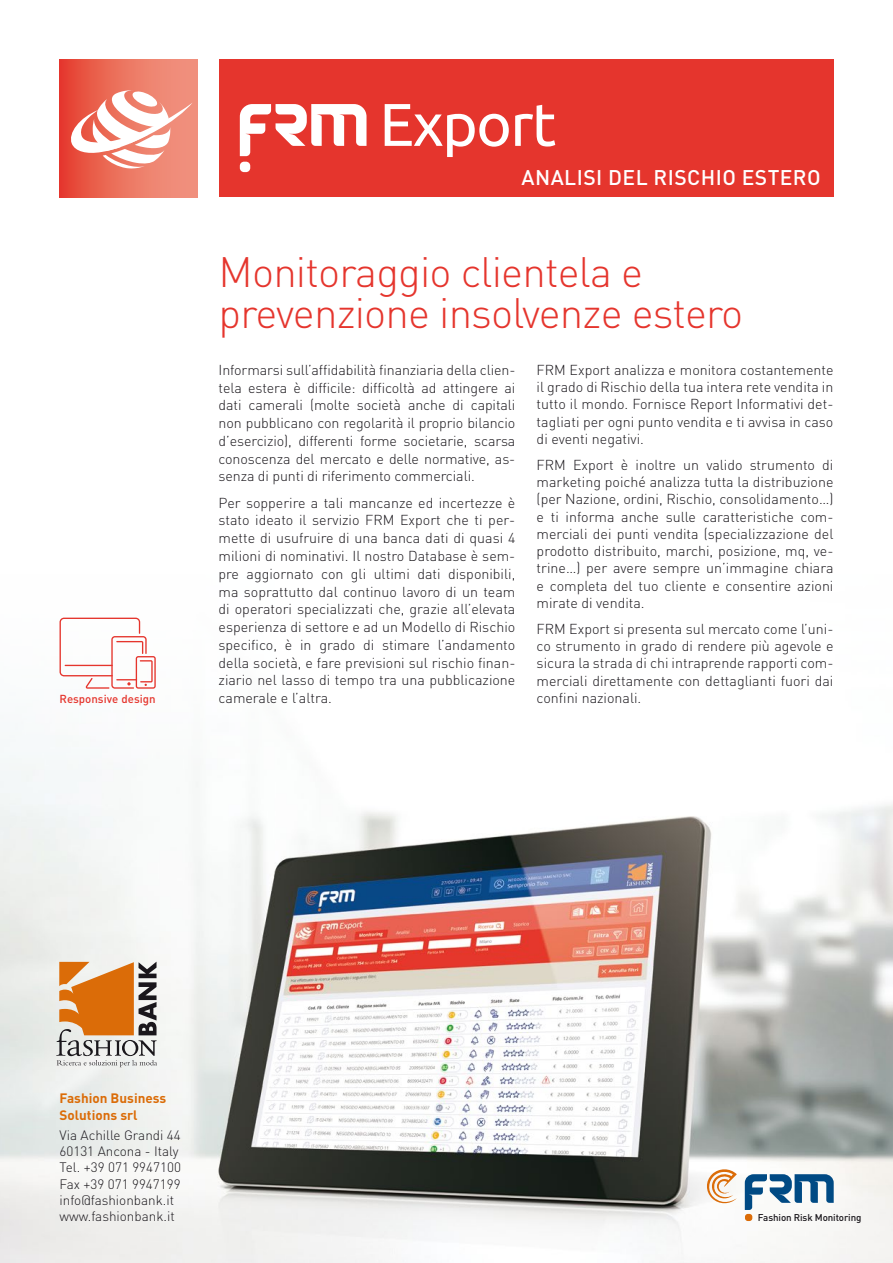
<style>
.page{position:relative;width:893px;height:1263px;background:#fff}
.page>*{position:absolute;margin:0;border:0;box-sizing:border-box;transform-origin:0 0}
.t1{font:300 42px/40.5px "DIN Pro";letter-spacing:-.02em;color:#e5352d}
.t2{font:500 21px "DIN Pro";letter-spacing:.02em;color:#fff}
.t3{font:300 14.25px/17.7px "DIN Pro";color:#1a171c;text-align:justify}
.t4{font:300 13.5px/16.2px "DIN Pro";color:#1a171c}
.t5{font:700 13.5px/16.2px "DIN Pro";color:#db6c08}
.t6{font:500 11.55px "DIN Pro";color:#e5352d}
.t7{font:500 9.75px "DIN Pro";letter-spacing:-.01em;color:#1a171c}
</style>
<div class="page">
<img style="left:0;top:617px;width:893px;height:646px">
<div style="left:219px;top:60px;width:614px;height:137px;background:#e5352d"></div>
<div style="left:745px;top:1214px;width:7px;height:7px;background:#db6c08;border-radius:3px"></div>
<svg style="left:705px;top:1168px;width:32px;height:38px"></svg>
<svg style="left:745px;top:1174px;width:89px;height:36px"></svg>
<svg style="left:60px;top:618px;width:96px;height:71px"></svg>
<svg style="left:60px;top:60px;width:137px;height:137px;background:#eb6e5c"></svg>
<svg style="left:68px;top:90px;width:125px;height:79px"></svg>
<svg style="left:385px;top:104px;width:124px;height:53px"></svg>
<svg style="left:515px;top:105px;width:40px;height:42px"></svg>
<div style="left:240px;top:162px;width:10px;height:10px;background:#fff;border-radius:4px"></div>
<svg style="left:240px;top:104px;width:126px;height:52px"></svg>
<svg style="left:56px;top:962px;width:101px;height:105px"></svg>
<p class="t6" style="left:60px;top:691px;width:98px">Responsive design</p>
<h2 class="t2" style="left:522px;top:163px;width:301px">ANALISI DEL RISCHIO ESTERO</h2>
<h1 class="t1" style="left:219px;top:250px;width:526px">Monitoraggio clientela e prevenzione insolvenze estero</h1>
<p class="t3" style="left:219px;top:360px;width:298px">Informarsi sull’affidabilità finanziaria della clien&shy;tela estera è difficile: difficoltà ad attingere ai dati camerali (molte società anche di capitali non pubblicano con regolarità il proprio bilancio d’esercizio), differenti forme societarie, scarsa conoscenza del mercato e delle normative, as&shy;senza di punti di riferimento commerciali.</p>
<p class="t3" style="left:219px;top:493px;width:298px">Per sopperire a tali mancanze ed incertezze è stato ideato il servizio FRM Export che ti per&shy;mette di usufruire di una banca dati di quasi 4 milioni di nominativi. Il nostro Database è sem&shy;pre aggiornato con gli ultimi dati disponibili, ma soprattutto dal continuo lavoro di un team di operatori specializzati che, grazie all’elevata esperienza di settore e ad un Modello di Rischio specifico, è in grado di stimare l’andamento della società, e fare previsioni sul rischio finan&shy;ziario nel lasso di tempo tra una pubblicazione camerale e l’altra.</p>
<p class="t3" style="left:537px;top:360px;width:298px;line-height:17.2px">FRM Export analizza e monitora costantemente il grado di Rischio della tua intera rete vendita in tutto il mondo. Fornisce Report Informativi det&shy;tagliati per ogni punto vendita e ti avvisa in caso di eventi negativi.</p>
<p class="t3" style="left:537px;top:455px;width:298px;line-height:17.2px">FRM Export è inoltre un valido strumento di marketing poiché analizza tutta la distribuzione (per Nazione, ordini, Rischio, consolidamento…) e ti informa anche sulle caratteristiche com&shy;merciali dei punti vendita (specializzazione del prodotto distribuito, marchi, posizione, mq, ve&shy;trine…) per avere sempre un’immagine chiara e completa del tuo cliente e consentire azioni mirate di vendita.</p>
<p class="t3" style="left:537px;top:619px;width:298px;line-height:17.2px">FRM Export si presenta sul mercato come l’uni&shy;co strumento in grado di rendere più agevole e sicura la strada di chi intraprende rapporti com&shy;merciali direttamente con dettaglianti fuori dai confini nazionali.</p>
<p class="t5" style="left:60px;top:1090px;width:108px">Fashion Business<br>Solutions srl</p>
<p class="t4" style="left:60px;top:1126px;width:123px">Via Achille Grandi 44<br>60131 Ancona - Italy<br>Tel. +39 071 9947100<br>Fax +39 071 9947199 info@fashionbank.it www.fashionbank.it</p>
<p class="t7" style="left:758px;top:1211px;width:105px">Fashion Risk Monitoring</p>
</div>
